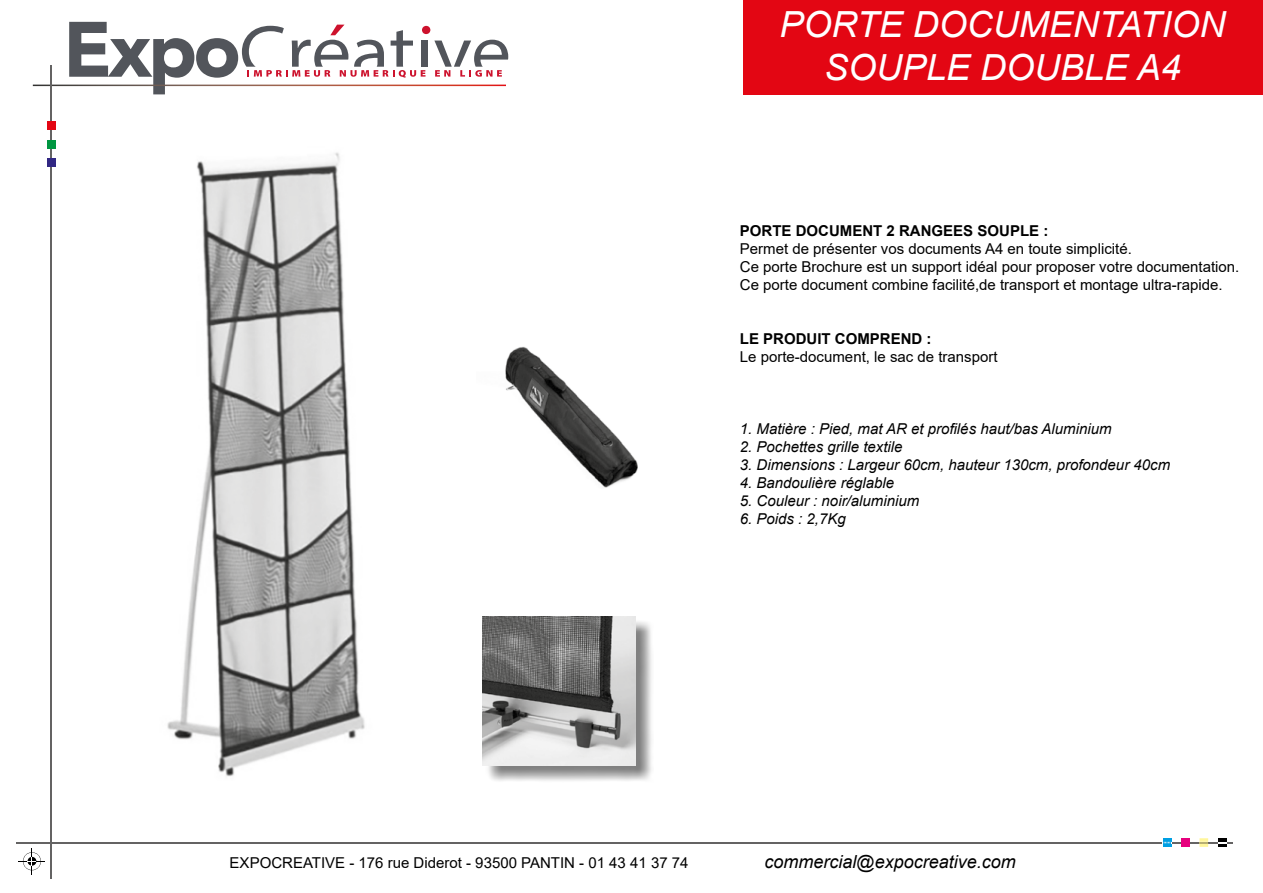
<style>
.page{position:relative;width:1263px;height:893px;background:#fff}
.page>*{position:absolute;margin:0;border:0;box-sizing:border-box;transform-origin:0 0}
.t1{font:italic 36px/43.2px "Arial";color:#fff;text-align:center}
.t2{font:italic 18px "Arial";color:#000}
.t3{font:15px/18px "Arial";color:#000}
.t4{font:italic 15px "Arial";color:#000}
.t5{font:700 15px "Arial";color:#000}
</style>
<div class="page">
<div style="left:421px;top:41px;width:7px;height:26px;background:#52555b"></div>
<svg style="left:434px;top:40px;width:74px;height:37px"></svg>
<svg style="left:69px;top:22px;width:356px;height:72px"></svg>
<div style="left:422px;top:26px;width:8px;height:8px;background:#cd122d;border-radius:50%"></div>
<hr style="left:33px;top:85px;width:473px;height:1px;background:#fff">
<hr style="left:50px;top:65px;width:2px;height:813px;background:#646363">
<hr style="left:17px;top:842px;width:1216px;height:1px;background:#646363">
<svg style="left:19px;top:848px;width:26px;height:26px"></svg>
<svg style="left:1218px;top:838px;width:9px;height:9px"></svg>
<svg style="left:1163px;top:838px;width:8px;height:9px"></svg>
<svg style="left:1199px;top:838px;width:9px;height:9px"></svg>
<div style="left:1181px;top:838px;width:8px;height:9px;background:#e6007d"></div>
<div style="left:47px;top:158px;width:9px;height:9px;background:#312783"></div>
<div style="left:47px;top:122px;width:9px;height:8px;background:#e30613"></div>
<div style="left:47px;top:140px;width:9px;height:9px;background:#009641"></div>
<div style="left:743px;top:0;width:520px;height:94px;background:#e30613"></div>
<div style="left:484px;top:618px;width:170px;height:166px;background:#000;opacity:.5"></div>
<img style="left:483px;top:617px;width:152px;height:148px">
<img style="left:167px;top:152px;width:198px;height:625px">
<img style="left:505px;top:346px;width:133px;height:142px">
<h1 class="t1" style="left:779px;top:3px;width:448px">PORTE DOCUMENTATION<br>SOUPLE DOUBLE A4</h1>
<p class="t5" style="left:740px;top:220px;width:310px">PORTE DOCUMENT 2 RANGEES SOUPLE :</p>
<p class="t3" style="left:740px;top:240px;width:501px">Permet de présenter vos documents A4 en toute simplicité.<br>Ce porte Brochure est un support idéal pour proposer votre documentation.<br>Ce porte document combine facilité,de transport et montage ultra-rapide.</p>
<p class="t5" style="left:740px;top:328px;width:193px">LE PRODUIT COMPREND :</p>
<p class="t3" style="left:740px;top:348px;width:259px">Le porte-document, le sac de transport</p>
<p class="t4" style="left:740px;top:419px;width:373px">1. Matière : Pied, mat AR et profilés haut/bas Aluminium</p>
<p class="t4" style="left:740px;top:437px;width:164px">2. Pochettes grille textile</p>
<p class="t4" style="left:740px;top:455px;width:432px">3. Dimensions : Largeur 60cm, hauteur 130cm, profondeur 40cm</p>
<p class="t4" style="left:740px;top:473px;width:156px">4. Bandoulière réglable</p>
<p class="t4" style="left:740px;top:491px;width:181px">5. Couleur : noir/aluminium</p>
<p class="t4" style="left:740px;top:509px;width:107px">6. Poids : 2,7Kg</p>
<p class="t3" style="left:230px;top:854px;width:460px">EXPOCREATIVE - 176 rue Diderot - 93500 PANTIN - 01 43 41 37 74</p>
<p class="t2" style="left:765px;top:850px;width:253px">commercial@expocreative.com</p>
</div>
